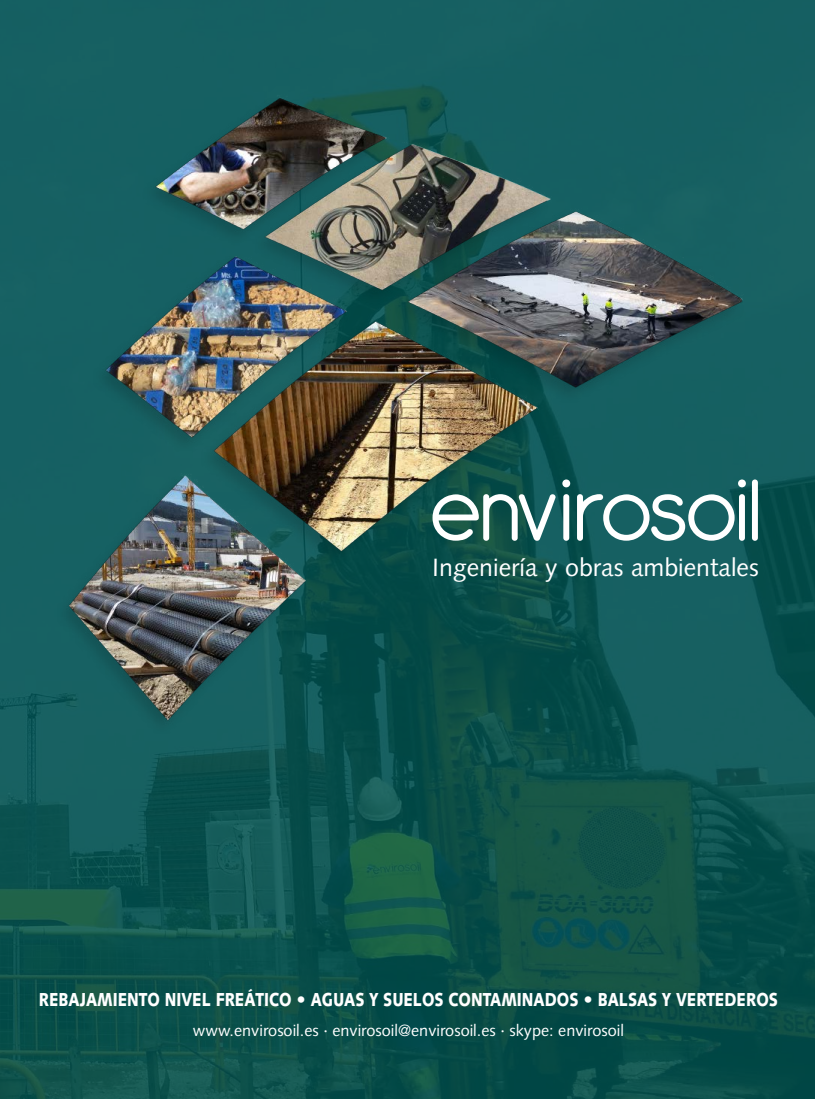
<style>
.page{position:relative;width:815px;height:1099px;background:#fff}
.page>*{position:absolute;margin:0;border:0;box-sizing:border-box;transform-origin:0 0}
.t1{font:95.88px "Antipasto";letter-spacing:-.04em;color:#fff}
.t2{font:25px "Syntax";color:#fff}
.t3{font:900 18.75px "Syntax";color:#fff;scale:.8 1}
.t4{font:16.25px "Syntax";color:#fff}
</style>
<div class="page">
<img style="left:0;top:0;width:815px;height:1098px">
<img style="left:54px;top:54px;width:707px;height:701px">
<p class="t1" style="left:429px;top:455px;width:335px">envirosoil</p>
<p class="t2" style="left:432px;top:553px;width:328px">Ingeniería y obras ambientales</p>
<p class="t3" style="left:39px;top:988px;width:925px">REBAJAMIENTO NIVEL FREÁTICO • AGUAS Y SUELOS CONTAMINADOS • BALSAS Y VERTEDEROS</p>
<p class="t4" style="left:193px;top:1020px;width:433px">www.envirosoil.es · envirosoil@envirosoil.es · skype: envirosoil</p>
</div>
